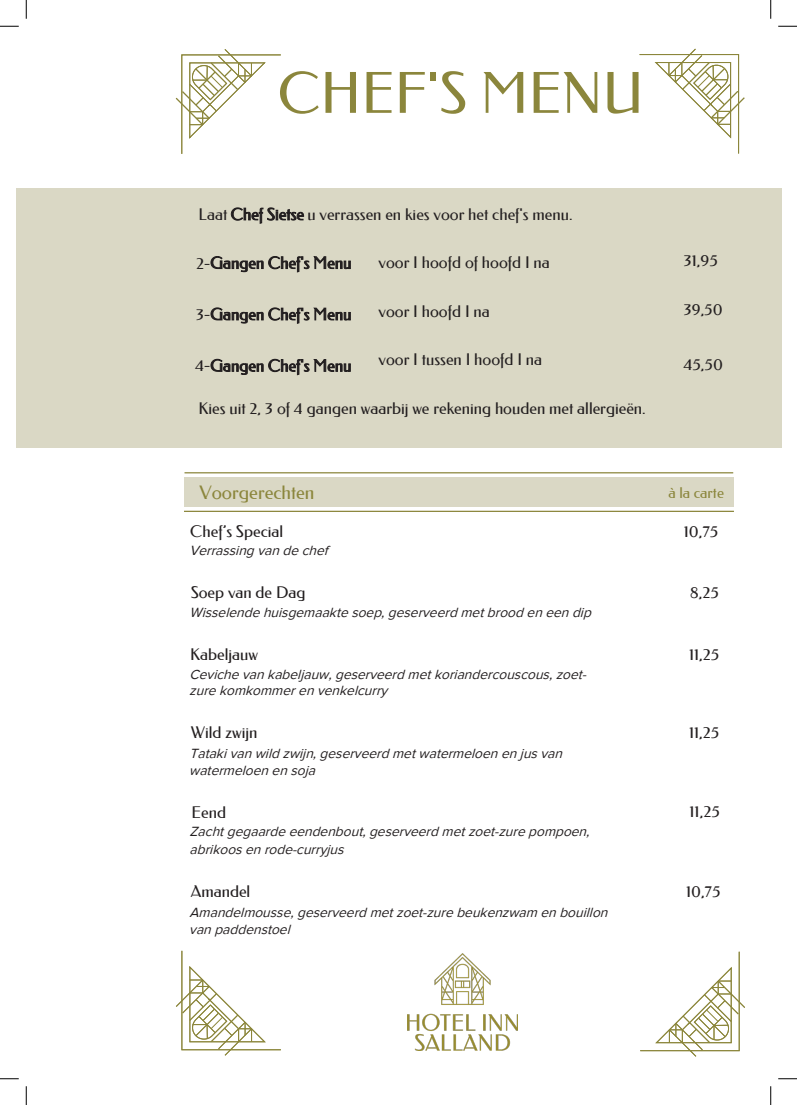
<style>
.page{position:relative;width:797px;height:1105px;background:#fff}
.page>*{position:absolute;margin:0;border:0;box-sizing:border-box;transform-origin:0 0}
.t1{font:56.25px "Federo";color:#8b863c}
.t2{font:18.75px "Federo";color:#8b863c}
.t3{font:16.25px "Federo";color:#231f20}
.t4{font:16.25px "Federo";color:#231f20}
.t5{font:15px "Federo";color:#8b863c}
.t6{font:italic 13.75px/16.5px "Proxima Nova";color:#231f20}
.t7{font:italic 13.75px "Proxima Nova";color:#231f20}
.s1{font-style:inherit}
</style>
<div class="page">
<svg style="left:175px;top:49px;width:106px;height:105px"></svg>
<svg style="left:640px;top:951px;width:105px;height:106px"></svg>
<svg style="left:639px;top:48px;width:106px;height:106px"></svg>
<svg style="left:176px;top:950px;width:105px;height:106px"></svg>
<img style="left:407px;top:954px;width:110px;height:97px">
<svg style="left:0;top:25px;width:19px;height:2px"></svg>
<svg style="left:778px;top:25px;width:19px;height:2px"></svg>
<svg style="left:0;top:1078px;width:19px;height:1px"></svg>
<svg style="left:778px;top:1078px;width:19px;height:1px"></svg>
<svg style="left:25px;top:0;width:2px;height:19px"></svg>
<svg style="left:25px;top:1086px;width:2px;height:19px"></svg>
<svg style="left:770px;top:0;width:1px;height:19px"></svg>
<svg style="left:770px;top:1086px;width:1px;height:19px"></svg>
<div style="left:16px;top:188px;width:765px;height:260px;background:#dad8c5"></div>
<div style="left:184px;top:477px;width:549px;height:29px;background:#dad8c5"></div>
<hr style="left:184px;top:511px;width:550px;height:1px;background:#8b863c">
<hr style="left:184px;top:472px;width:549px;height:1px;background:#8b863c">
<p class="t1" style="left:278px;top:61px;width:367px">CHEF'S MENU</p>
<p class="t3" style="left:198px;top:205px;width:375px">Laat Chef Sietse u verrassen en kies voor het chef's menu.</p>
<p class="t3" style="left:378px;top:253px;width:173px">voor I hoofd of hoofd I na</p>
<p class="t3" style="left:683px;top:251px;width:36px">31,95</p>
<p class="t3" style="left:378px;top:302px;width:113px">voor I hoofd I na</p>
<p class="t3" style="left:683px;top:300px;width:41px">39,50</p>
<p class="t3" style="left:196px;top:254px;width:157px">2-Gangen Chef's Menu</p>
<p class="t3" style="left:196px;top:305px;width:157px">3-Gangen Chef's Menu</p>
<p class="t3" style="left:195px;top:356px;width:158px">4-Gangen Chef's Menu</p>
<p class="t3" style="left:378px;top:350px;width:165px">voor I tussen I hoofd I na</p>
<p class="t3" style="left:683px;top:355px;width:41px">45,50</p>
<p class="t3" style="left:198px;top:399px;width:448px">Kies uit 2, 3 of 4 gangen waarbij we rekening houden met allergieën.</p>
<h2 class="t2" style="left:199px;top:481px;width:117px">Voorgerechten</h2>
<p class="t5" style="left:668px;top:484px;width:57px">à la carte</p>
<p class="t3" style="left:190px;top:522px;width:94px">Chef’s Special</p>
<p class="t7" style="left:189px;top:543px;width:140px">Verrassingvandechef</p>
<p class="t3" style="left:191px;top:583px;width:116px">Soep van de Dag</p>
<p class="t7" style="left:190px;top:604px;width:407px"><span class="s1">W</span>isselendehuisgemaaktesoep,geserveerdmetbroodeneendip</p>
<p class="t4" style="left:190px;top:645px;width:69px">Kabeljauw</p>
<p class="t6" style="left:189px;top:666px;width:402px">Cevichevankabeljauw,geserveerdmetkoriandercouscous,zoet&shy;zurekomkommerenvenkelcurry</p>
<p class="t4" style="left:191px;top:723px;width:68px">Wild zwijn</p>
<p class="t6" style="left:189px;top:745px;width:378px">Tatakivanwildzwijn,geserveerdmetwatermeloenenjusvan watermeloenensoja</p>
<p class="t4" style="left:192px;top:803px;width:36px">Eend</p>
<p class="t6" style="left:190px;top:823px;width:405px;line-height:17.9px"><span class="s1">Zacht</span>gegaardeeendenbout,geserveerdmetzoet-zurepompoen, abrikoosenrode-curryjus</p>
<p class="t4" style="left:191px;top:882px;width:61px">Amandel</p>
<p class="t6" style="left:189px;top:905px;width:424px">Amandelmousse,geserveerdmetzoet-zurebeukenzwam enbouillon vanpaddenstoel</p>
<p class="t3" style="left:683px;top:522px;width:36px">10,75</p>
<p class="t3" style="left:689px;top:583px;width:31px">8,25</p>
<p class="t3" style="left:689px;top:645px;width:32px">11,25</p>
<p class="t3" style="left:689px;top:723px;width:32px">11,25</p>
<p class="t3" style="left:689px;top:802px;width:32px">11,25</p>
<p class="t3" style="left:686px;top:882px;width:36px">10,75</p>
</div>
